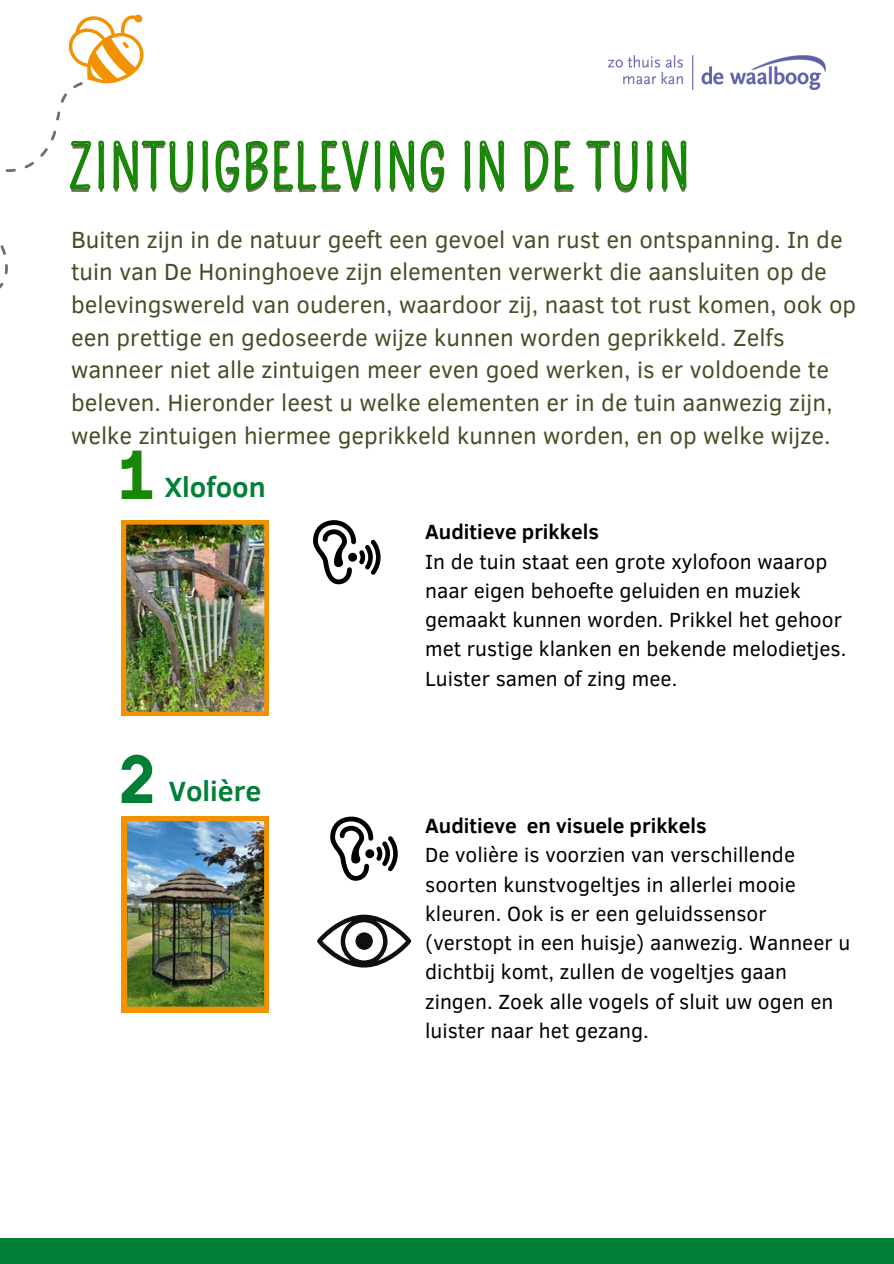
<style>
.page{position:relative;width:894px;height:1264px;background:#fff}
.page>*{position:absolute;margin:0;border:0;box-sizing:border-box;transform-origin:0 0}
.t1{font:58.5px "Pompiere";letter-spacing:.035em;color:#7a6b64}
.t2{font:700 28.5px "Clear Sans";color:#008037}
.t3{font:24px/32.7px "Clear Sans";color:#494d27}
.t4{font:21px/29.2px "Clear Sans";color:#000}
.t5{font:700 21px "Clear Sans";color:#000}
</style>
<div class="page">
<div style="left:0;top:1237px;width:893px;height:26px;background:#008037"></div>
<svg style="left:121px;top:140px;width:566px;height:329px"></svg>
<svg style="left:0;top:14px;width:158px;height:317px"></svg>
<img style="left:608px;top:55px;width:217px;height:35px">
<svg style="left:313px;top:520px;width:67px;height:64px"></svg>
<div style="left:348px;top:553px;width:9px;height:8px;background:#000;border-radius:50%"></div>
<img style="left:122px;top:520px;width:147px;height:196px">
<svg style="left:330px;top:816px;width:67px;height:64px"></svg>
<div style="left:365px;top:849px;width:9px;height:9px;background:#000;border-radius:50%"></div>
<img style="left:122px;top:816px;width:147px;height:196px">
<svg style="left:317px;top:914px;width:94px;height:53px"></svg>
<svg style="left:122px;top:450px;width:30px;height:49px"></svg>
<svg style="left:122px;top:754px;width:30px;height:49px"></svg>
<h1 class="t1" style="left:69px;top:137px;width:621px">ZINTUIGBELEVING IN DE TUIN</h1>
<p class="t3" style="left:71px;top:222px;width:786px">Buiten zijn in de natuur geeft een gevoel van rust en ontspanning. In de tuin van De Honinghoeve zijn elementen verwerkt die aansluiten op de belevingswereld van ouderen, waardoor zij, naast tot rust komen, ook op een prettige en gedoseerde wijze kunnen worden geprikkeld. Zelfs wanneer niet alle zintuigen meer even goed werken, is er voldoende te beleven. Hieronder leest u welke elementen er in de tuin aanwezig zijn, welke zintuigen hiermee geprikkeld kunnen worden, en op welke wijze.</p>
<h2 class="t2" style="left:164px;top:466px;width:103px">Xlofoon</h2>
<p class="t5" style="left:425px;top:517px;width:175px">Auditieve prikkels</p>
<p class="t4" style="left:425px;top:545px;width:422px">In de tuin staat een grote xylofoon waarop naar eigen behoefte geluiden en muziek gemaakt kunnen worden. Prikkel het gehoor met rustige klanken en bekende melodietjes.<br>Luister samen of zing mee.</p>
<p class="t2" style="left:169px;top:770px;width:94px">Volière</p>
<p class="t5" style="left:425px;top:810px;width:283px">Auditieve en visuele prikkels</p>
<p class="t4" style="left:425px;top:839px;width:426px">De volière is voorzien van verschillende soorten kunstvogeltjes in allerlei mooie kleuren. Ook is er een geluidssensor (verstopt in een huisje) aanwezig. Wanneer u dichtbij komt, zullen de vogeltjes gaan zingen. Zoek alle vogels of sluit uw ogen en luister naar het gezang.</p>
</div>
